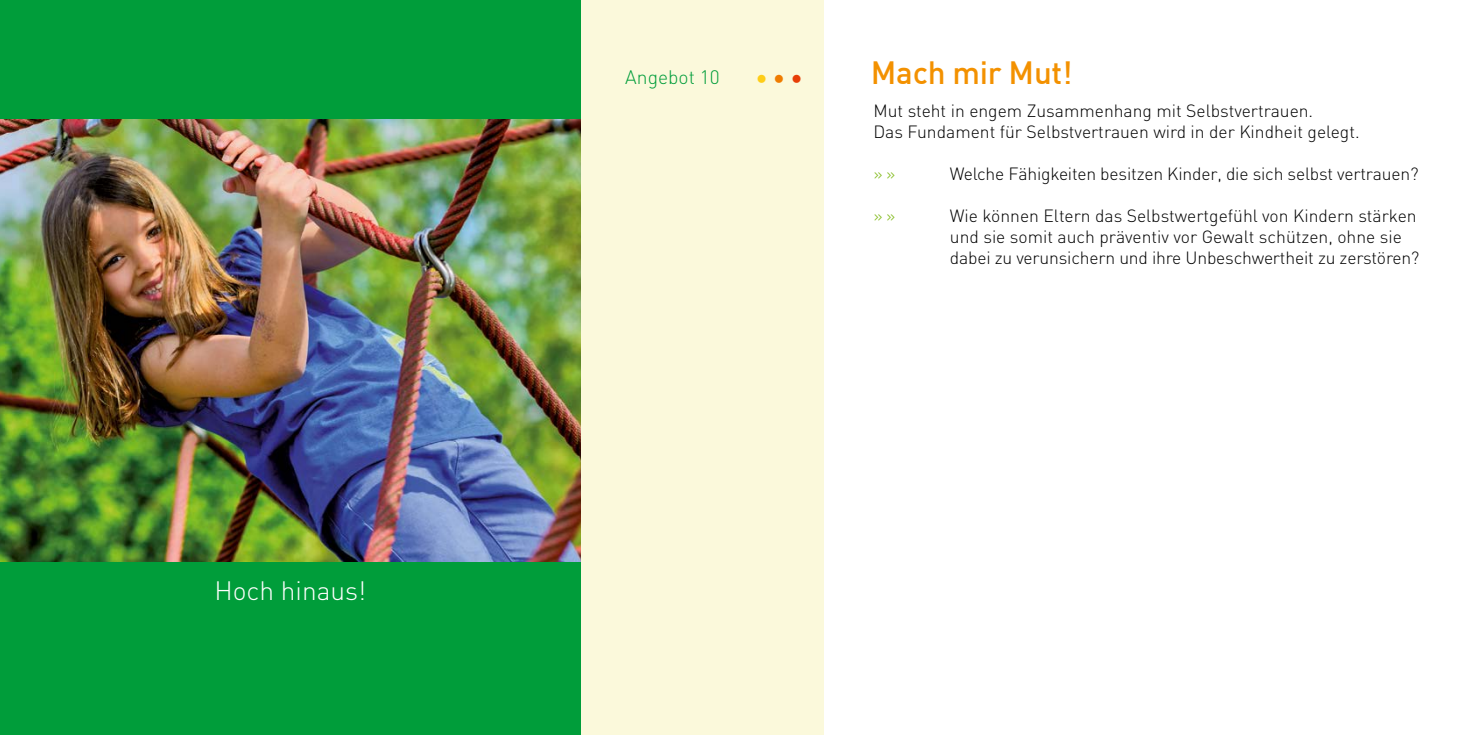
<style>
.page{position:relative;width:1469px;height:735px;background:#fff}
.page>*{position:absolute;margin:0;border:0;box-sizing:border-box;transform-origin:0 0}
.t1{font:500 31.5px "DIN Pro";letter-spacing:-.01em;color:#f39100}
.t2{font:300 26.25px "DIN";color:#fff}
.t3{font:300 19.25px "DIN";color:#009d3a}
.t4{font:18.38px "Verdana";color:#fecd17}
.t5{font:300 17.5px/21px "DIN";color:#000}
.t6{font:300 17.5px "DIN";color:#85bc21}
.s1{color:#ef7c00}
.s2{color:#e73e07}
</style>
<div class="page">
<div style="left:719px;top:0;width:104px;height:734px;background:#fbf9db"></div>
<div style="left:580px;top:0;width:169px;height:734px;background:#fbf9db"></div>
<div style="left:0;top:0;width:580px;height:734px;background:#009d3a"></div>
<img style="left:0;top:119px;width:580px;height:442px">
<h2 class="t2" style="left:214px;top:573px;width:153px">Hoch hinaus!</h2>
<p class="t3" style="left:625px;top:66px;width:96px">Angebot 10</p>
<h1 class="t1" style="left:871px;top:49px;width:203px">Mach mir Mut!</h1>
<p class="t5" style="left:873px;top:100px;width:488px">Mut steht in engem Zusammenhang mit Selbstvertrauen.<br>Das Fundament für Selbstvertrauen wird in der Kindheit gelegt.</p>
<p class="t6" style="left:873px;top:163px;width:23px">»»</p>
<p class="t5" style="left:949px;top:163px;width:470px">Welche Fähigkeiten besitzen Kinder, die sich selbst vertrauen?</p>
<p class="t6" style="left:873px;top:205px;width:23px">»»</p>
<p class="t5" style="left:949px;top:205px;width:471px">Wie können Eltern das Selbstwertgefühl von Kindern stärken und sie somit auch präventiv vor Gewalt schützen, ohne sie dabei zu verunsichern und ihre Unbeschwertheit zu zerstören?</p>
<p class="t4" style="left:756px;top:65px;width:48px">●<span class="s1">●</span><span class="s2">●</span></p>
</div>
